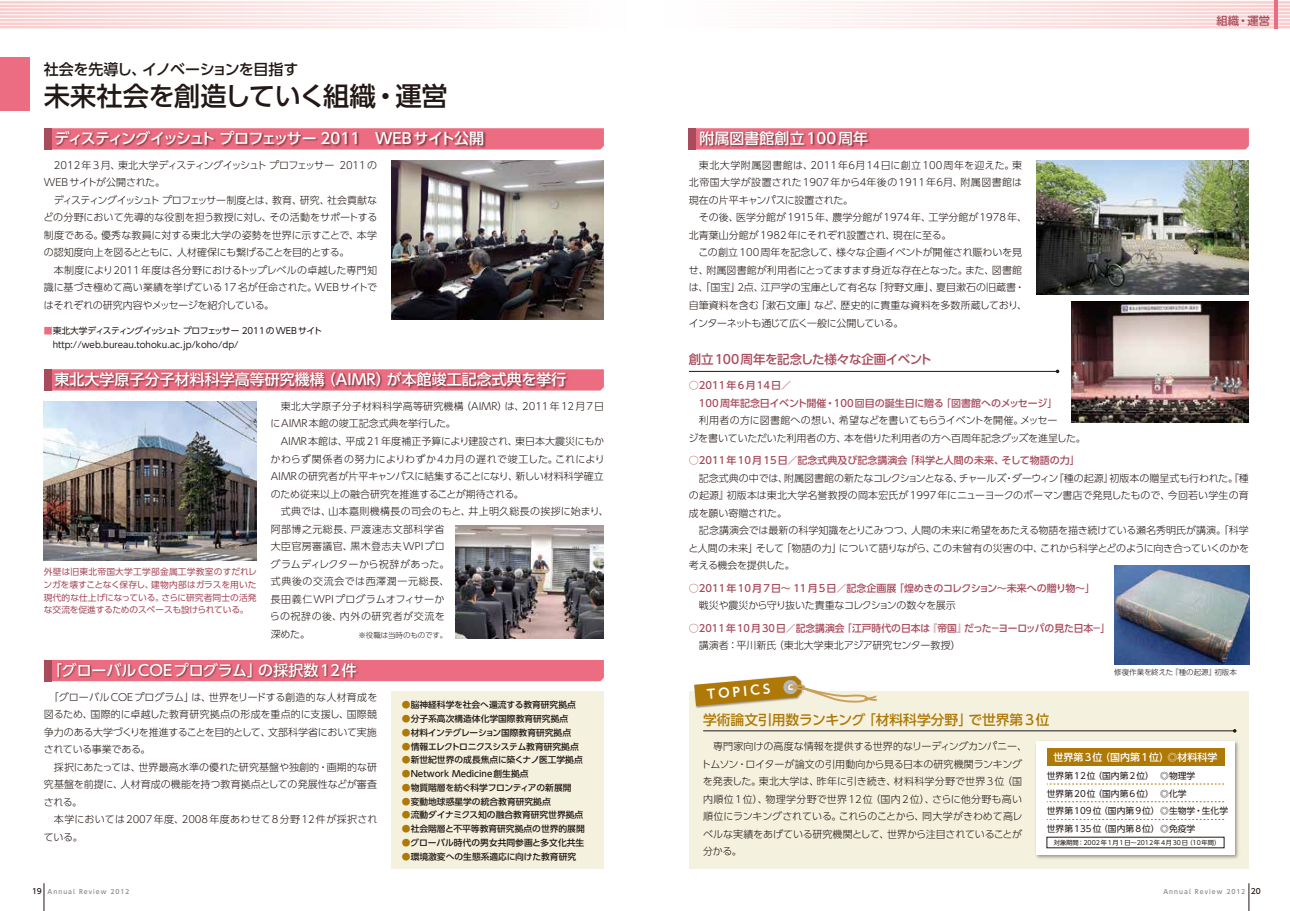
<style>
.page{position:relative;width:1290px;height:911px;background:#fff}
.page>*{position:absolute;margin:0;border:0;box-sizing:border-box;transform-origin:0 0}
.t1{font:500 26.25px "UD Shin Go Pro";letter-spacing:-.01em;color:#221815}
.t2{font:500 15px "UD Shin Go Pro";color:#fff}
.t3{font:500 15px "UD Shin Go Pro";letter-spacing:-.06em;color:#fff}
.t4{font:500 15px "UD Shin Go Pro";letter-spacing:-.025em;color:#221815}
.t5{font:500 13.75px "UD Shin Go Pro";color:#ae7906}
.t6{font:500 12.5px "UD Shin Go Pro";letter-spacing:-.025em;color:#a84b5c}
.t7{font:700 12.5px "UD Shin Go Pro De";color:#fff}
.t8{font:500 11.25px "UD Shin Go Pro";color:#a84b5c}
.t9{font:300 10px/17.5px "UD Shin Go Pro";color:#221815}
.t10{font:500 10px/17.5px "UD Shin Go Pro";color:#a84b5c}
.t11{font:300 10px "UD Shin Go Pro";letter-spacing:-.025em;color:#221815}
.t12{font:500 10px "UD Shin Go Pro";color:#fff}
.t13{font:500 8.75px "UD Shin Go Pro";color:#221815}
.t14{font:8.75px/17.5px "UD Shin Go Pro";color:#221815}
.t15{font:8.75px/12.5px "UD Shin Go Pro";letter-spacing:-.015em;color:#a84b5c;text-align:justify}
.t16{font:500 8.75px "UD Shin Go Pro";letter-spacing:-.04em;color:#221815}
.t17{font:500 8.75px "UD Shin Go Pro";letter-spacing:-.03em;color:#221815}
.t18{font:500 8.75px "UD Shin Go Pro";letter-spacing:-.02em;color:#221815}
.t19{font:300 7.5px "UD Shin Go Pro";letter-spacing:-.02em;color:#221815}
.t20{font:300 7.5px "UD Shin Go Pro";color:#221815}
.t21{font:500 6.25px "UD Shin Go Pro";letter-spacing:.17em;color:#898989}
.t22{font:6.25px "UD Shin Go Pro";color:#221815}
.s1{color:#ec6d81}
.s2{font-size:10px}
.s3{color:#ae7906}
.s4{font-size:7.5px;color:#221815}
</style>
<div class="page">
<img style="left:391px;top:160px;width:213px;height:160px">
<img style="left:44px;top:401px;width:213px;height:159px">
<img style="left:1036px;top:160px;width:213px;height:135px">
<img style="left:1071px;top:302px;width:178px;height:120px">
<img style="left:455px;top:525px;width:149px;height:113px">
<svg style="left:799px;top:1px;width:491px;height:28px"></svg>
<hr style="left:646px;top:25px;width:644px;height:1px;background:#fff">
<hr style="left:646px;top:22px;width:644px;height:1px;background:#fff">
<hr style="left:646px;top:18px;width:644px;height:1px;background:#fff">
<hr style="left:646px;top:15px;width:644px;height:1px;background:#fff">
<hr style="left:646px;top:11px;width:644px;height:1px;background:#fff">
<hr style="left:646px;top:8px;width:644px;height:1px;background:#fff">
<hr style="left:646px;top:4px;width:644px;height:1px;background:#fff">
<svg style="left:0;top:1px;width:495px;height:28px"></svg>
<hr style="left:0;top:4px;width:646px;height:1px;background:#fff">
<hr style="left:0;top:8px;width:646px;height:1px;background:#fff">
<hr style="left:0;top:11px;width:646px;height:1px;background:#fff">
<hr style="left:0;top:15px;width:646px;height:1px;background:#fff">
<hr style="left:0;top:18px;width:646px;height:1px;background:#fff">
<hr style="left:0;top:22px;width:646px;height:1px;background:#fff">
<hr style="left:0;top:25px;width:646px;height:1px;background:#fff">
<svg style="left:1273px;top:0;width:4px;height:29px"></svg>
<svg style="left:44px;top:883px;width:1px;height:28px"></svg>
<svg style="left:1248px;top:883px;width:1px;height:28px"></svg>
<svg style="left:51px;top:128px;width:553px;height:21px"></svg>
<div style="left:44px;top:128px;width:7px;height:21px;background:#a84b5c"></div>
<div style="left:0;top:57px;width:30px;height:53px;background:#ec6d81"></div>
<img style="left:53px;top:130px;width:434px;height:20px">
<div style="left:696px;top:128px;width:553px;height:21px;background:#ec6d81"></div>
<div style="left:689px;top:128px;width:7px;height:21px;background:#a84b5c"></div>
<img style="left:698px;top:130px;width:173px;height:20px">
<svg style="left:51px;top:369px;width:553px;height:21px"></svg>
<div style="left:44px;top:369px;width:7px;height:21px;background:#a84b5c"></div>
<img style="left:53px;top:371px;width:516px;height:20px">
<div style="left:51px;top:660px;width:553px;height:21px;background:#ec6d81"></div>
<div style="left:44px;top:660px;width:7px;height:21px;background:#a84b5c"></div>
<img style="left:53px;top:661px;width:307px;height:21px">
<div style="left:689px;top:692px;width:560px;height:177px;background:#f5f1df"></div>
<img style="left:693px;top:675px;width:103px;height:33px">
<svg style="left:694px;top:676px;width:184px;height:30px"></svg>
<hr style="left:703px;top:730px;width:532px;height:1px;background:#221815">
<img style="left:1036px;top:741px;width:203px;height:118px">
<div style="left:1036px;top:741px;width:199px;height:114px;background:#fff"></div>
<div style="left:1047px;top:748px;width:177px;height:18px;background:#ae7906"></div>
<svg style="left:1047px;top:783px;width:177px;height:1px"></svg>
<svg style="left:1047px;top:801px;width:177px;height:1px"></svg>
<svg style="left:1047px;top:819px;width:177px;height:1px"></svg>
<div style="left:391px;top:692px;width:213px;height:177px;background:#f5f1df"></div>
<hr style="left:689px;top:371px;width:368px;height:1px;background:#221815">
<img style="left:1114px;top:565px;width:135px;height:99px">
<h2 class="t4" style="left:44px;top:57px;width:256px">社会を先導し、イノベーションを目指す</h2>
<h1 class="t1" style="left:44px;top:75px;width:405px">未来社会を創造していく組織・運営</h1>
<h2 class="t3" style="left:54px;top:126px;width:431px">ディスティングイッシュト プロフェッサー 2011　WEB サイト公開</h2>
<p class="t9" style="left:43px;top:156px;width:336px">　2012年3月、東北大学ディスティングイッシュト プロフェッサー 2011のWEBサイトが公開された。<br>　ディスティングイッシュト プロフェッサー制度とは、教育、研究、社会貢献などの分野において先導的な役割を担う教授に対し、その活動をサポートする制度である。優秀な教員に対する東北大学の姿勢を世界に示すことで、本学の認知度向上を図るとともに、人材確保にも繋げることを目的とする。<br>　本制度により2011年度は各分野におけるトップレベルの卓越した専門知識に基づき極めて高い業績を挙げている17名が任命された。WEBサイトではそれぞれの研究内容やメッセージを紹介している。</p>
<p class="t14" style="left:44px;top:324px;width:280px;line-height:13.8px"><span class="s1">■</span>東北大学ディスティングイッシュト プロフェッサー 2011のWEBサイト　http://web.bureau.tohoku.ac.jp/koho/dp/</p>
<h2 class="t2" style="left:55px;top:367px;width:513px">東北大学原子分子材料科学高等研究機構（AIMR）が本館竣工記念式典を挙行</h2>
<p class="t15" style="left:44px;top:565px;width:215px">外壁は旧東北帝国大学工学部金属工学教室のすだれレンガを壊すことなく保存し、建物内部はガラスを用いた現代的な仕上げになっている。さらに研究者同士の活発な交流を促進するためのスペースも設けられている。</p>
<p class="t9" style="left:270px;top:397px;width:340px">　東北大学原子分子材料科学高等研究機構（AIMR）は、2011年12月7日にAIMR本館の竣工記念式典を挙行した。　<br>　AIMR本館は、平成21年度補正予算により建設され、東日本大震災にもかかわらず関係者の努力によりわずか4カ月の遅れで竣工した。これにより<br>AIMRの研究者が片平キャンパスに結集することになり、新しい材料科学確立のため従来以上の融合研究を推進することが期待される。<br>　式典では、山本嘉則機構長の司会のもと、井上明久総長の挨拶に始まり、阿部博之元総長、戸渡速志文部科学省<br>大臣官房審議官、黒木登志夫WPIプロ<br>グラムディレクターから祝辞があった。<br>式典後の交流会では西澤潤一元総長、<br>長田義仁WPIプログラムオフィサーか<br>らの祝辞の後、内外の研究者が交流を</p>
<p class="t19" style="left:271px;top:628px;width:178px"><span class="s2">深めた。　　　　　</span>※役職は当時のものです。</p>
<h2 class="t2" style="left:47px;top:658px;width:311px">「グローバルCOEプログラム」の採択数12件</h2>
<p class="t9" style="left:44px;top:687px;width:335px">　「グローバルCOEプログラム」は、世界をリードする創造的な人材育成を図るため、国際的に卓越した教育研究拠点の形成を重点的に支援し、国際競争力のある大学づくりを推進することを目的として、文部科学省において実施されている事業である。<br>　採択にあたっては、世界最高水準の優れた研究基盤や独創的・画期的な研究基盤を前提に、人材育成の機能を持つ教育拠点としての発展性などが審査される。<br>　本学においては2007年度、2008年度あわせて8分野12件が採択されている。</p>
<p class="t13" style="left:402px;top:698px;width:175px"><span class="s3">●</span>脳神経科学を社会へ還流する教育研究拠点</p>
<p class="t13" style="left:402px;top:711px;width:168px"><span class="s3">●</span>分子系高次構造体化学国際教育研究拠点</p>
<p class="t17" style="left:402px;top:725px;width:171px"><span class="s3">●</span>材料インテグレーション国際教育研究拠点</p>
<p class="t16" style="left:402px;top:739px;width:178px"><span class="s3">●</span>情報エレクトロニクスシステム教育研究拠点</p>
<p class="t13" style="left:402px;top:753px;width:182px"><span class="s3">●</span>新世紀世界の成長焦点に築くナノ医工学拠点</p>
<p class="t13" style="left:402px;top:766px;width:128px"><span class="s3">●</span>Network Medicine創生拠点</p>
<p class="t18" style="left:402px;top:780px;width:171px"><span class="s3">●</span>物質階層を紡ぐ科学フロンティアの新展開</p>
<p class="t13" style="left:402px;top:794px;width:150px"><span class="s3">●</span>変動地球惑星学の統合教育研究拠点</p>
<p class="t13" style="left:402px;top:808px;width:183px"><span class="s3">●</span>流動ダイナミクス知の融合教育研究世界拠点</p>
<p class="t13" style="left:402px;top:821px;width:184px"><span class="s3">●</span>社会階層と不平等教育研究拠点の世界的展開</p>
<p class="t13" style="left:402px;top:835px;width:184px"><span class="s3">●</span>グローバル時代の男女共同参画と多文化共生</p>
<p class="t13" style="left:402px;top:849px;width:176px"><span class="s3">●</span>環境激変への生態系適応に向けた教育研究</p>
<h2 class="t2" style="left:700px;top:126px;width:170px">附属図書館創立100周年</h2>
<p class="t8" style="left:1216px;top:12px;width:55px">組織・運営</p>
<p class="t9" style="left:689px;top:156px;width:340px">　東北大学附属図書館は、2011年６月14日に創立100周年を迎えた。東北帝国大学が設置された1907年から４年後の1911年６月、附属図書館は現在の片平キャンパスに設置された。<br>　その後、医学分館が1915年、農学分館が1974年、工学分館が1978年、北青葉山分館が1982年にそれぞれ設置され、現在に至る。<br>　この創立100周年を記念して、様々な企画イベントが開催され賑わいを見せ、附属図書館が利用者にとってますます身近な存在となった。また、図書館は、「国宝」２点、江戸学の宝庫として有名な「狩野文庫」、夏目漱石の旧蔵書・自筆資料を含む「漱石文庫」など、歴史的に貴重な資料を多数所蔵しており、インターネットも通じて広く一般に公開している。</p>
<p class="t6" style="left:689px;top:349px;width:244px">創立100周年を記念した様々な企画イベント</p>
<p class="t10" style="left:689px;top:376px;width:370px">○2011年6月14日／<br>　100周年記念日イベント開催・100回目の誕生日に贈る「図書館へのメッセージ」</p>
<p class="t9" style="left:688px;top:411px;width:399px">　利用者の方に図書館への想い、希望などを書いてもらうイベントを開催。メッセー<br>ジを書いていただいた利用者の方、本を借りた利用者の方へ百周年記念グッズを進呈した。</p>
<p class="t10" style="left:689px;top:451px;width:392px">○2011年10月15日／記念式典及び記念講演会「科学と人間の未来、そして物語の力」</p>
<p class="t9" style="left:688px;top:468px;width:562px">　記念式典の中では、附属図書館の新たなコレクションとなる、チャールズ・ダーウィン『種の起源』初版本の贈呈式も行われた。『種の起源』初版本は東北大学名誉教授の岡本宏氏が1997年にニューヨークのボーマン書店で発見したもので、今回若い学生の育成を願い寄贈された。<br>　記念講演会では最新の科学知識をとりこみつつ、人間の未来に希望をあたえる物語を描き続けている瀬名秀明氏が講演。「科学と人間の未来」そして「物語の力」について語りながら、この未曾有の災害の中、これから科学とどのように向き合っていくのかを考える機会を提供した。</p>
<p class="t10" style="left:689px;top:579px;width:408px">○2011年10月7日～ 11月5日／記念企画展「煌めきのコレクション～未来への贈り物～」</p>
<p class="t11" style="left:689px;top:597px;width:268px">　戦災や震災から守り抜いた貴重なコレクションの数々を展示</p>
<p class="t10" style="left:689px;top:619px;width:423px">○2011年10月30日／記念講演会「江戸時代の日本は『帝国』だった－ヨーロッパの見た日本－」</p>
<p class="t9" style="left:689px;top:636px;width:273px">　講演者：平川新氏（東北大学東北アジア研究センター教授）</p>
<p class="t20" style="left:1114px;top:666px;width:124px">修復作業を終えた『種の起源』初版本</p>
<p class="t7" style="left:706px;top:684px;width:65px;rotate:-5deg">TOPICS</p>
<h3 class="t5" style="left:703px;top:709px;width:348px">学術論文引用数ランキング「材料科学分野」で世界第3位</h3>
<p class="t9" style="left:701px;top:737px;width:327px">　専門家向けの高度な情報を提供する世界的なリーディングカンパニー、トムソン・ロイターが論文の引用動向から見る日本の研究機関ランキングを発表した。東北大学は、昨年に引き続き、材料科学分野で世界3位（国内順位1位）、物理学分野で世界12位（国内2位）、さらに他分野も高い順位にランキングされている。これらのことから、同大学がきわめて高レベルな実績をあげている研究機関として、世界から注目されていることが分かる。</p>
<p class="t12" style="left:1053px;top:749px;width:166px">世界第3位（国内第1位）◎材料科学</p>
<p class="t14" style="left:1047px;top:766px;width:183px">世界第12位（国内第2位） ◎物理学<br>世界第20位（国内第6位） ◎化学<br>世界第109位（国内第9位） ◎生物学・生化学世界第135位（国内第8位） ◎免疫学</p>
<p class="t22" style="left:1054px;top:837px;width:168px">対象期間：2002年1月1日～2012年4月30日（10年間）</p>
<p class="t21" style="left:32px;top:886px;width:99px"><span class="s4">19</span> Annual Review 2012</p>
<p class="t21" style="left:1163px;top:886px;width:99px">Annual Review 2012 <span class="s4">20</span></p>
</div>
